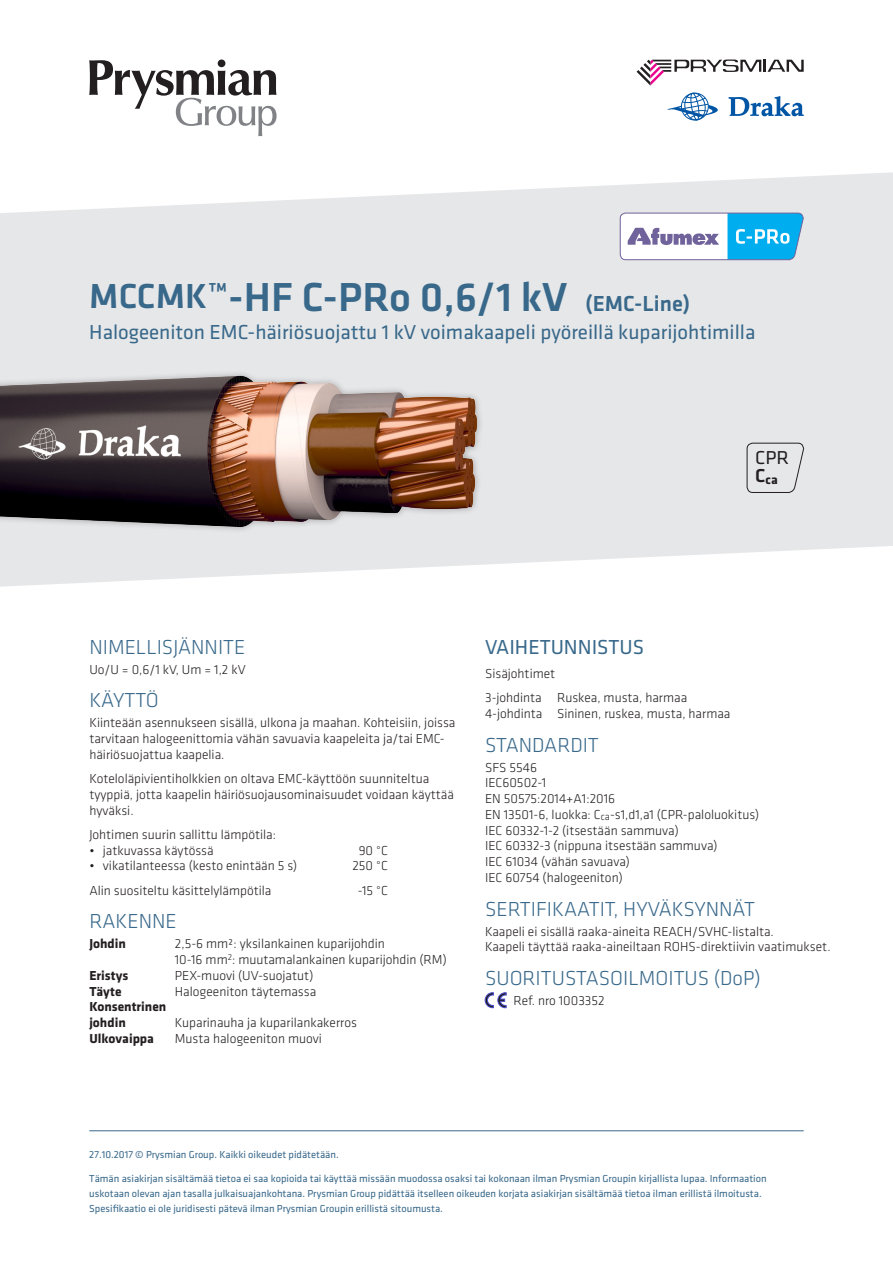
<style>
.page{position:relative;width:893px;height:1263px;background:#fff}
.page>*{position:absolute;margin:0;border:0;box-sizing:border-box;transform-origin:0 0}
.TUOTE{font:500 42px "Klavika";color:#38688a}
.Otsikot_14_pt{font:300 21px "Klavika";color:#38688a}
.Leipis{font:21px "Klavika";color:#38688a}
.t1{font:19.35px "Klavika";color:#231f20}
.Leipis-2{font:300 13.5px/15.8px "Klavika";color:#231f20}
.Leipis_tavutus{font:300 13.5px/15.8px "Klavika";color:#231f20}
.Leipis-3{font:700 13.5px/15.8px "Klavika";color:#231f20}
.t2{font:700 13.2px "Klavika";color:#231f20}
.t3{font:10.5px/15px "Klavika";color:#38688a}
.s1{font-size:36px}
.s2{font-size:22.5px}
</style>
<div class="page">
<svg style="left:637px;top:60px;width:167px;height:61px"></svg>
<svg style="left:89px;top:60px;width:188px;height:76px"></svg>
<hr style="left:89px;top:1130px;width:715px;height:1px;background:#38688a">
<svg style="left:0;top:172px;width:893px;height:415px;background:#e9eaeb"></svg>
<svg style="left:485px;top:993px;width:21px;height:15px"></svg>
<img style="left:0;top:365px;width:485px;height:169px">
<svg style="left:619px;top:212px;width:185px;height:49px"></svg>
<svg style="left:746px;top:442px;width:58px;height:51px;background:#d9d9db"></svg>
<p class="TUOTE" style="left:89px;top:274px;width:603px"><span class="s1">MCCMK</span>™-HF C-PRo 0,6/1 kV <span class="s2">(EMC-Line)</span></p>
<p class="Leipis" style="left:89px;top:321px;width:668px">Halogeeniton EMC-häiriösuojattu 1 kV voimakaapeli pyöreillä kuparijohtimilla</p>
<p class="t1" style="left:755px;top:447px;width:35px">CPR</p>
<p class="t2" style="left:755px;top:472px;width:24px"><sup>C</sup>ca</p>
<p class="Otsikot_14_pt" style="left:89px;top:635px;width:158px">NIMELLISJÄNNITE</p>
<p class="Leipis-2" style="left:89px;top:661px;width:158px">Uo/U = 0,6/1 kV, Um = 1,2 kV</p>
<p class="Otsikot_14_pt" style="left:89px;top:689px;width:71px">KÄYTTÖ</p>
<p class="Leipis-2" style="left:89px;top:715px;width:368px">Kiinteään asennukseen sisällä, ulkona ja maahan. Kohteisiin, joissa tarvitaan halogeenittomia vähän savuavia kaapeleita ja/tai EMC&shy;häiriösuojattua kaapelia.</p>
<p class="Leipis-2" style="left:89px;top:771px;width:366px">Koteloläpivientiholkkien on oltava EMC-käyttöön suunniteltua tyyppiä, jotta kaapelin häiriösuojausominaisuudet voidaan käyttää hyväksi.</p>
<p class="Leipis-2" style="left:89px;top:827px;width:188px">Johtimen suurin sallittu lämpötila:</p>
<p class="Leipis-2" style="left:89px;top:842px;width:126px">• jatkuvassa käytössä</p>
<p class="Leipis-2" style="left:359px;top:842px;width:31px">90 °C</p>
<p class="Leipis-2" style="left:89px;top:858px;width:209px">• vikatilanteessa (kesto enintään 5 s)</p>
<p class="Leipis-2" style="left:352px;top:858px;width:37px">250 °C</p>
<p class="Leipis-2" style="left:89px;top:882px;width:184px">Alin suositeltu käsittelylämpötila</p>
<p class="Leipis-2" style="left:358px;top:882px;width:32px">-15 °C</p>
<p class="Otsikot_14_pt" style="left:89px;top:910px;width:89px">RAKENNE</p>
<p class="Leipis-3" style="left:89px;top:936px;width:38px">Johdin</p>
<p class="Leipis-2" style="left:175px;top:936px;width:273px">2,5-6 mm²: yksilankainen kuparijohdin<br>10-16 mm<sup>2</sup>: muutamalankainen kuparijohdin (RM)</p>
<p class="Leipis-3" style="left:89px;top:968px;width:41px">Eristys</p>
<p class="Leipis-2" style="left:175px;top:968px;width:140px">PEX-muovi (UV-suojatut)</p>
<p class="Leipis-3" style="left:89px;top:983px;width:34px">Täyte</p>
<p class="Leipis-2" style="left:175px;top:983px;width:143px">Halogeeniton täytemassa</p>
<p class="Leipis-3" style="left:89px;top:999px;width:79px">Konsentrinen johdin</p>
<p class="Leipis-2" style="left:175px;top:1015px;width:184px">Kuparinauha ja kuparilankakerros</p>
<p class="Leipis-3" style="left:89px;top:1031px;width:66px">Ulkovaippa</p>
<p class="Leipis-2" style="left:175px;top:1031px;width:149px">Musta halogeeniton muovi</p>
<p class="Leipis" style="left:485px;top:635px;width:161px">VAIHETUNNISTUS</p>
<p class="Leipis-2" style="left:485px;top:666px;width:72px">Sisäjohtimet</p>
<p class="Leipis-2" style="left:485px;top:690px;width:247px">3-johdinta Ruskea, musta, harmaa<br>4-johdinta Sininen, ruskea, musta, harmaa</p>
<p class="Otsikot_14_pt" style="left:485px;top:733px;width:115px">STANDARDIT</p>
<p class="Leipis-2" style="left:485px;top:759px;width:276px">SFS 5546<br>IEC60502-1<br>EN 50575:2014+A1:2016<br>EN 13501-6, luokka: C<sub>ca</sub>-s1,d1,a1 (CPR-paloluokitus)<br>IEC 60332-1-2 (itsestään sammuva)<br>IEC 60332-3 (nippuna itsestään sammuva)<br>IEC 61034 (vähän savuava)<br>IEC 60754 (halogeeniton)</p>
<p class="Otsikot_14_pt" style="left:485px;top:897px;width:272px">SERTIFIKAATIT, HYVÄKSYNNÄT</p>
<p class="Leipis_tavutus" style="left:485px;top:923px;width:347px">Kaapeli ei sisällä raaka-aineita REACH/SVHC-listalta.<br>Kaapeli täyttää raaka-aineiltaan ROHS-direktiivin vaatimukset.</p>
<p class="Otsikot_14_pt" style="left:485px;top:966px;width:277px">SUORITUSTASOILMOITUS (DoP)</p>
<p class="Leipis-2" style="left:513px;top:993px;width:93px">Ref. nro 1003352</p>
<p class="t3" style="left:89px;top:1147px;width:251px">27.10.2017 © Prysmian Group. Kaikki oikeudet pidätetään.</p>
<p class="t3" style="left:89px;top:1171px;width:679px">Tämän asiakirjan sisältämää tietoa ei saa kopioida tai käyttää missään muodossa osaksi tai kokonaan ilman Prysmian Groupin kirjallista lupaa. Informaation uskotaan olevan ajan tasalla julkaisuajankohtana. Prysmian Group pidättää itselleen oikeuden korjata asiakirjan sisältämää tietoa ilman erillistä ilmoitusta.<br>Spesifikaatio ei ole juridisesti pätevä ilman Prysmian Groupin erillistä sitoumusta.</p>
</div>
